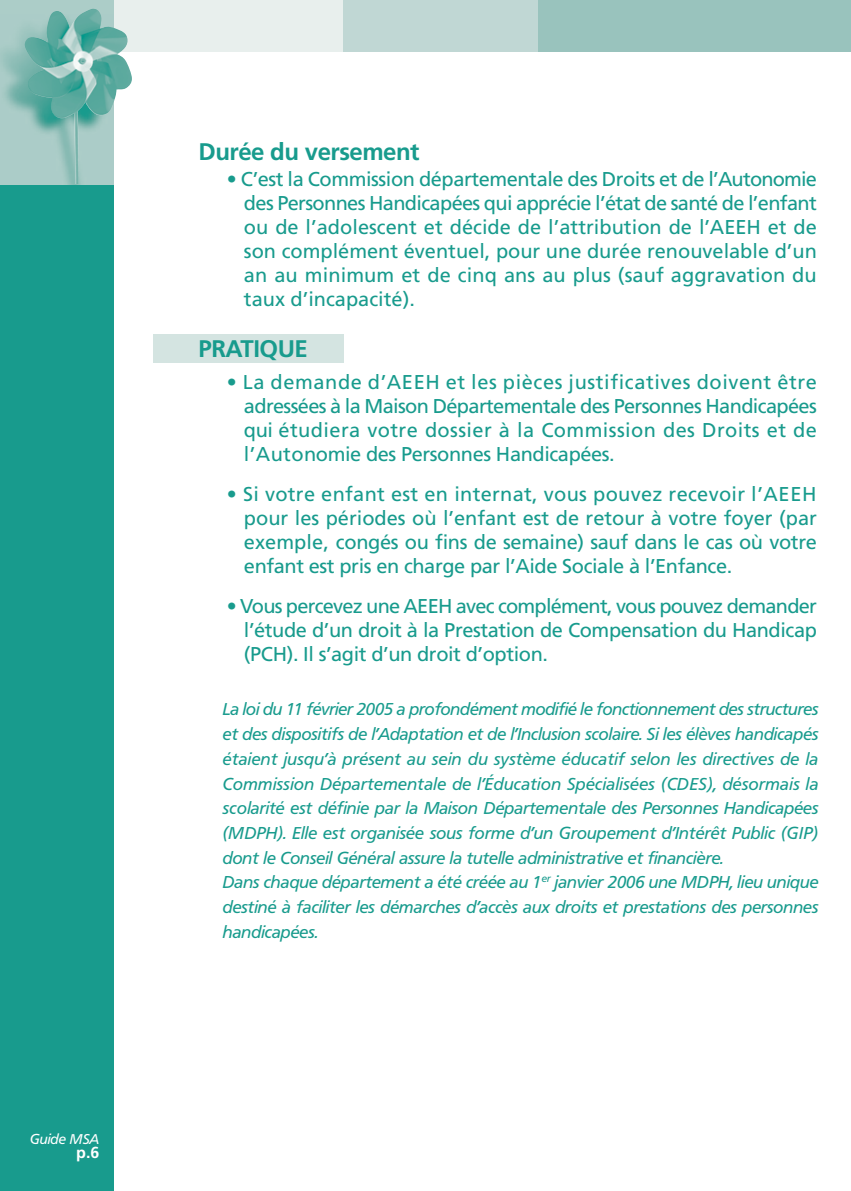
<style>
.page{position:relative;width:851px;height:1191px;background:#fff}
.page>*{position:absolute;margin:0;border:0;box-sizing:border-box;transform-origin:0 0}
.t1{font:700 24px "Frutiger";letter-spacing:-.02em;color:#189b8d}
.t2{font:20px/24px "Frutiger";letter-spacing:-.02em;color:#189b8d;text-align:justify}
.t3{font:italic 17px/24.8px "Frutiger BQ";color:#189b8d}
.t4{font:700 16px "Frutiger";color:#fff}
.t5{font:italic 14px "Frutiger BQ";color:#fff}
</style>
<div class="page">
<div style="left:153px;top:334px;width:191px;height:29px;background:#d4e4e1"></div>
<div style="left:109px;top:0;width:241px;height:51px;background:#e8efed"></div>
<div style="left:0;top:1px;width:113px;height:1190px;background:#189b8d"></div>
<div style="left:343px;top:0;width:208px;height:51px;background:#c0d7d4"></div>
<div style="left:538px;top:0;width:312px;height:51px;background:#99c3bd"></div>
<svg style="left:0;top:0;width:113px;height:185px;fill:#abccc8"></svg>
<img style="left:25px;top:9px;width:107px;height:175px">
<p class="t5" style="left:30px;top:1133px;width:71px">Guide MSA</p>
<p class="t4" style="left:76px;top:1145px;width:25px">p.6</p>
<p class="t1" style="left:198px;top:142px;width:222px">Durée du versement</p>
<p class="t2" style="left:244px;top:168px;width:574px;text-indent:-17px">• C’est la Commission départementale des Droits et de l’Autonomie des Personnes Handicapées qui apprécie l’état de santé de l’enfant ou de l’adolescent et décide de l’attribution de l’AEEH et de son complément éventuel, pour une durée renouvelable d’un an au minimum et de cinq ans au plus (sauf aggravation du taux d’incapacité).</p>
<p class="t1" style="left:198px;top:339px;width:111px">PRATIQUE</p>
<p class="t2" style="left:244px;top:371px;width:574px;text-indent:-17px">• La demande d’AEEH et les pièces justificatives doivent être adressées à la Maison Départementale des Personnes Handicapées qui étudiera votre dossier à la Commission des Droits et de l’Autonomie des Personnes Handicapées.</p>
<p class="t2" style="left:244px;top:483px;width:574px;text-indent:-17px">• Si votre enfant est en internat, vous pouvez recevoir l’AEEH pour les périodes où l’enfant est de retour à votre foyer (par exemple, congés ou fins de semaine) sauf dans le cas où votre enfant est pris en charge par l’Aide Sociale à l’Enfance.</p>
<p class="t2" style="left:244px;top:595px;width:574px;text-indent:-17px">• Vous percevez une AEEH avec complément, vous pouvez demander l’étude d’un droit à la Prestation de Compensation du Handicap (PCH). Il s’agit d’un droit d’option.</p>
<p class="t3" style="left:223px;top:698px;width:597px">La loi du 11 février 2005 a profondément modifié le fonctionnement des structures et des dispositifs de l’Adaptation et de l’Inclusion scolaire. Si les élèves handicapés étaient jusqu’à présent au sein du système éducatif selon les directives de la Commission Départementale de l’Éducation Spécialisées (CDES), désormais la scolarité est définie par la Maison Départementale des Personnes Handicapées (MDPH). Elle est organisée sous forme d’un Groupement d’Intérêt Public (GIP) dont le Conseil Général assure la tutelle administrative et financière.<br>Dans chaque département a été créée au 1<sup>er</sup> janvier 2006 une MDPH, lieu unique destiné à faciliter les démarches d’accès aux droits et prestations des personnes handicapées.</p>
</div>
